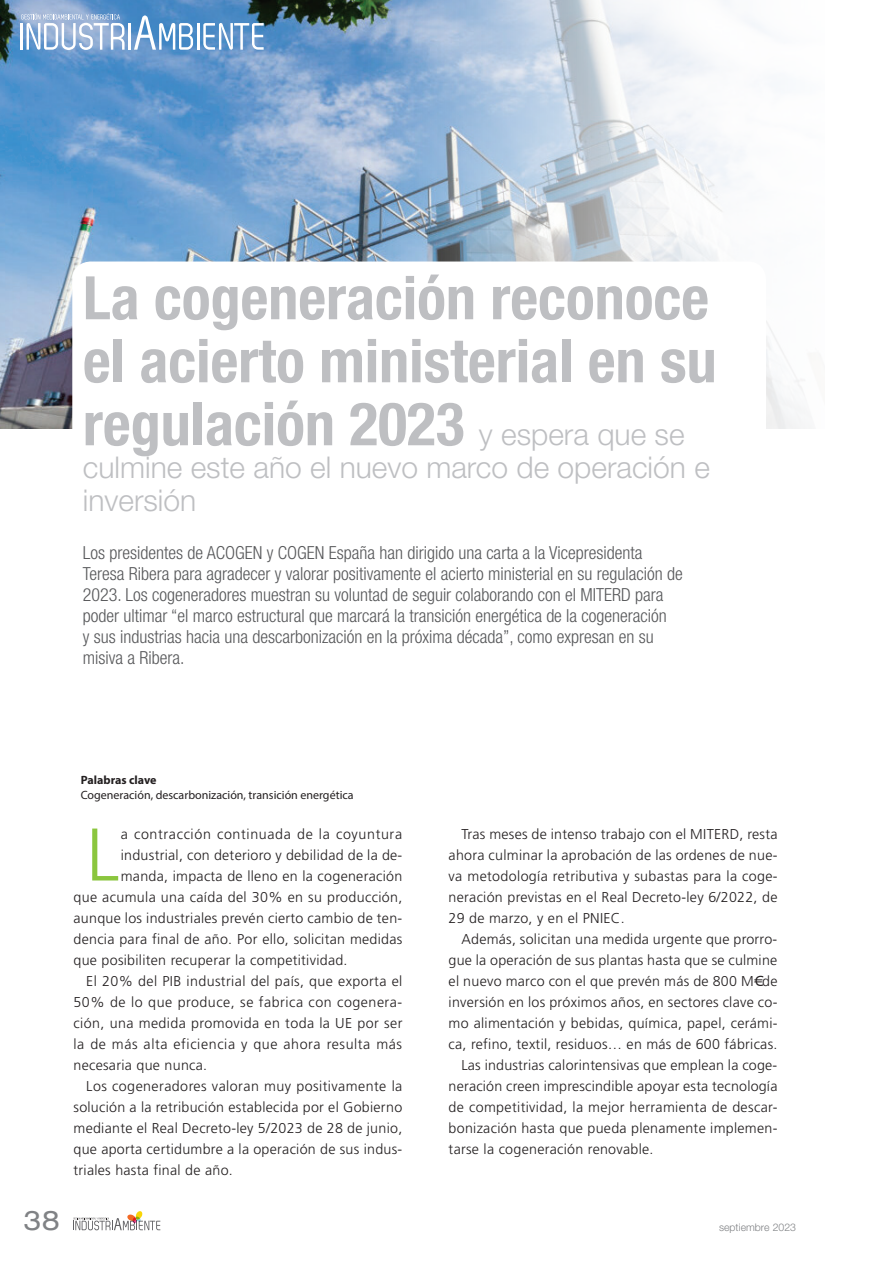
<style>
.page{position:relative;width:893px;height:1263px;background:#fff}
.page>*{position:absolute;margin:0;border:0;box-sizing:border-box;transform-origin:0 0}
.t1{font:300 74.4px "Frutiger";color:#8bc63e}
.t2{font:700 condensed 60px/63px "Helvetica Neue LT Std";color:#bebfc2}
.t3{font:300 30px/33px "Helvetica Neue LT Std";color:#bebfc2}
.t4{font:expanded 27px "Helvetica Neue LT Std";color:#808285}
.t5{font:300 condensed 18px/21px "Helvetica Neue LT Std";color:#57585a}
.t6{font:300 14.25px/21px "Frutiger";letter-spacing:.02em;color:#231f20;text-align:justify}
.t7{font:300 14.25px "Frutiger";letter-spacing:.04em;color:#231f20}
.t8{font:300 14.25px "Frutiger";letter-spacing:.045em;color:#231f20}
.t9{font:12px "Myriad Pro";color:#231f20}
.t10{font:700 12px "Myriad Pro";color:#231f20}
.t11{font:300 10.5px "Helvetica Neue LT Std";color:#808285}
.s1{font-weight:300;font-stretch:normal;font-size:30px}
</style>
<div class="page">
<svg style="left:73px;top:1211px;width:87px;height:19px"></svg>
<img style="left:0;top:0;width:805px;height:428px">
<svg style="left:72px;top:261px;width:694px;height:168px"></svg>
<hr style="left:20px;top:23px;width:3px;height:27px;background:#fff">
<hr style="left:128px;top:23px;width:3px;height:27px;background:#fff">
<svg style="left:134px;top:15px;width:59px;height:35px"></svg>
<hr style="left:197px;top:23px;width:2px;height:27px;background:#fff">
<svg style="left:203px;top:23px;width:61px;height:27px"></svg>
<svg style="left:21px;top:13px;width:104px;height:37px"></svg>
<h2 class="t2" style="left:83px;top:266px;width:635px">La cogeneración reconoce el acierto ministerial en su regulación 2023 <span class="s1">y espera que se</span></h2>
<h3 class="t3" style="left:83px;top:450px;width:628px">culmine este año el nuevo marco de operación e inversión</h3>
<p class="t5" style="left:83px;top:542px;width:601px">Los presidentes de ACOGEN y COGEN España han dirigido una carta a la Vicepresidenta Teresa Ribera para agradecer y valorar positivamente el acierto ministerial en su regulación de 2023. Los cogeneradores muestran su voluntad de seguir colaborando con el MITERD para poder ultimar “el marco estructural que marcará la transición energética de la cogeneración<br>y sus industrias hacia una descarbonización en la próxima década”, como expresan en su misiva a Ribera.</p>
<h3 class="t4" style="left:24px;top:1204px;width:38px">38</h3>
<p class="t10" style="left:81px;top:772px;width:77px">Palabras clave</p>
<p class="t9" style="left:81px;top:787px;width:274px">Cogeneración, descarbonización, transición energética</p>
<h1 class="t1" style="left:86px;top:813px;width:35px">L</h1>
<p class="t8" style="left:121px;top:825px;width:283px">a contracción continuada de la coyuntura</p>
<p class="t6" style="left:121px;top:844px;width:283px">industrial, con deterioro y debilidad de la de-</p>
<p class="t6" style="left:121px;top:865px;width:283px">manda, impacta de lleno en la cogeneración</p>
<p class="t6" style="left:74px;top:886px;width:330px">que acumula una caída del 30% en su producción,</p>
<p class="t6" style="left:74px;top:907px;width:330px">aunque los industriales prevén cierto cambio de ten-</p>
<p class="t6" style="left:74px;top:928px;width:330px">dencia para final de año. Por ello, solicitan medidas</p>
<p class="t6" style="left:74px;top:949px;width:276px">que posibiliten recuperar la competitividad.</p>
<p class="t6" style="left:86px;top:970px;width:318px">El 20% del PIB industrial del país, que exporta el</p>
<p class="t6" style="left:74px;top:991px;width:330px">50% de lo que produce, se fabrica con cogenera-</p>
<p class="t6" style="left:74px;top:1012px;width:330px">ción, una medida promovida en toda la UE por ser</p>
<p class="t7" style="left:74px;top:1035px;width:330px">la de más alta eficiencia y que ahora resulta más</p>
<p class="t6" style="left:74px;top:1054px;width:135px">necesaria que nunca.</p>
<p class="t6" style="left:86px;top:1075px;width:318px">Los cogeneradores valoran muy positivamente la</p>
<p class="t6" style="left:74px;top:1096px;width:330px">solución a la retribución establecida por el Gobierno</p>
<p class="t6" style="left:74px;top:1117px;width:330px">mediante el Real Decreto-ley 5/2023 de 28 de junio,</p>
<p class="t6" style="left:74px;top:1138px;width:330px">que aporta certidumbre a la operación de sus indus-</p>
<p class="t6" style="left:74px;top:1159px;width:161px">triales hasta final de año.</p>
<p class="t6" style="left:449px;top:823px;width:331px;text-indent:13px">Tras meses de intenso trabajo con el MITERD, resta ahora culminar la aprobación de las ordenes de nue&shy;va metodología retributiva y subastas para la coge&shy;neración previstas en el Real Decreto-ley 6/2022, de 29 de marzo, y en el PNIEC.</p>
<p class="t6" style="left:461px;top:928px;width:317px">Además, solicitan una medida urgente que prorro-</p>
<p class="t6" style="left:449px;top:949px;width:330px">gue la operación de sus plantas hasta que se culmine</p>
<p class="t6" style="left:449px;top:970px;width:330px">el nuevo marco con el que prevén más de 800 M€ de</p>
<p class="t6" style="left:449px;top:991px;width:330px">inversión en los próximos años, en sectores clave co-</p>
<p class="t6" style="left:449px;top:1012px;width:330px">mo alimentación y bebidas, química, papel, cerámi-</p>
<p class="t6" style="left:449px;top:1033px;width:330px">ca, refino, textil, residuos… en más de 600 fábricas.</p>
<p class="t6" style="left:461px;top:1054px;width:317px">Las industrias calorintensivas que emplean la coge-</p>
<p class="t6" style="left:449px;top:1075px;width:330px">neración creen imprescindible apoyar esta tecnología</p>
<p class="t6" style="left:449px;top:1096px;width:330px">de competitividad, la mejor herramienta de descar-</p>
<p class="t6" style="left:449px;top:1117px;width:330px">bonización hasta que pueda plenamente implemen-</p>
<p class="t6" style="left:449px;top:1138px;width:206px">tarse la cogeneración renovable.</p>
<p class="t11" style="left:719px;top:1221px;width:78px">septiembre 2023</p>
</div>
